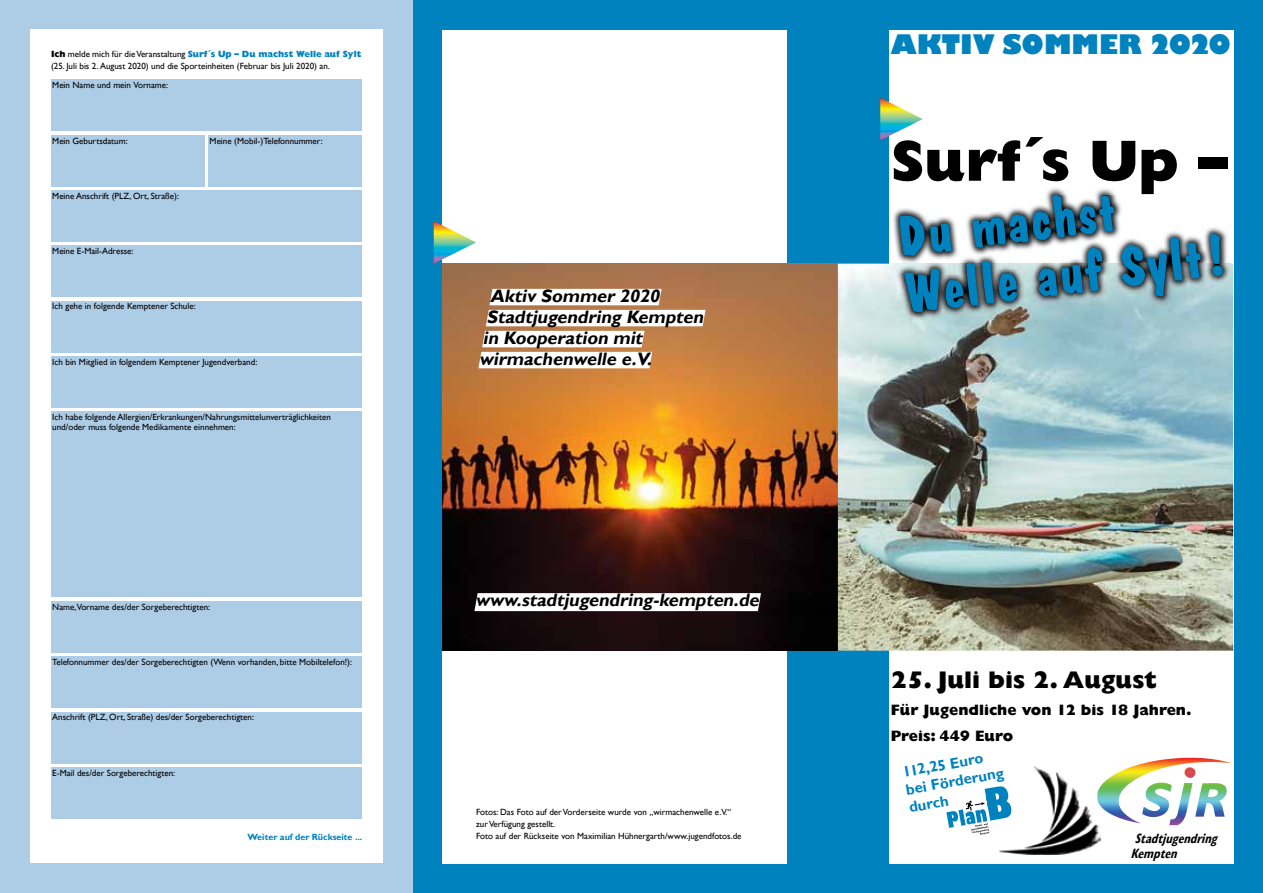
<style>
.page{position:relative;width:1263px;height:893px;background:#fff}
.page>*{position:absolute;margin:0;border:0;box-sizing:border-box;transform-origin:0 0}
.t1{font:800 58.5px "Gill Sans";color:#000}
.t2{font:700 57px/57px "Dawn Castle";color:#0082be}
.t3{font:800 26.25px "Gill Sans";color:#0082be}
.t4{font:800 24px "Gill Sans";color:#000}
.t5{font:italic 700 18px "Gill Sans";color:#000}
.t6{font:800 15px/26.5px "Gill Sans";color:#000}
.t7{font:700 15px/18px "Gill Sans";color:#0082be}
.t8{font:italic 700 condensed 13.5px/15px "Gill Sans";color:#000;scale:.9 1}
.t9{font:9px/12px "Gill Sans";color:#000}
.t10{font:700 9px "Gill Sans";color:#0082be}
.s1{font-weight:800}
.s2{font-weight:800;color:#0082be}
</style>
<div class="page">
<div style="left:412px;top:0;width:851px;height:893px;background:#0082be"></div>
<div style="left:0;top:0;width:412px;height:893px;background:#adcce6"></div>
<div style="left:30px;top:30px;width:353px;height:833px;background:#fff"></div>
<div style="left:442px;top:30px;width:345px;height:833px;background:#fff"></div>
<div style="left:889px;top:30px;width:344px;height:833px;background:#fff"></div>
<img style="left:1000px;top:767px;width:100px;height:87px">
<img style="left:1097px;top:758px;width:92px;height:65px">
<img style="left:442px;top:264px;width:791px;height:387px">
<svg style="left:946px;top:786px;width:65px;height:49px"></svg>
<div style="left:51px;top:412px;width:310px;height:185px;background:#adcce6"></div>
<div style="left:51px;top:356px;width:310px;height:51px;background:#adcce6"></div>
<div style="left:51px;top:301px;width:310px;height:51px;background:#adcce6"></div>
<div style="left:51px;top:246px;width:310px;height:51px;background:#adcce6"></div>
<div style="left:51px;top:190px;width:310px;height:52px;background:#adcce6"></div>
<div style="left:51px;top:135px;width:153px;height:51px;background:#adcce6"></div>
<img style="left:892px;top:194px;width:338px;height:125px">
<img style="left:1046px;top:188px;width:108px;height:6px">
<svg style="left:478px;top:289px;width:227px;height:79px"></svg>
<svg style="left:474px;top:593px;width:287px;height:18px"></svg>
<div style="left:51px;top:80px;width:310px;height:51px;background:#adcce6"></div>
<svg style="left:434px;top:221px;width:42px;height:43px"></svg>
<svg style="left:880px;top:98px;width:43px;height:42px"></svg>
<div style="left:208px;top:135px;width:153px;height:51px;background:#adcce6"></div>
<div style="left:51px;top:657px;width:310px;height:51px;background:#adcce6"></div>
<div style="left:51px;top:601px;width:310px;height:51px;background:#adcce6"></div>
<div style="left:51px;top:767px;width:310px;height:51px;background:#adcce6"></div>
<div style="left:51px;top:712px;width:310px;height:51px;background:#adcce6"></div>
<p class="t9" style="left:51px;top:48px;width:312px"><span class="s1">ich</span> melde mich für die Veranstaltung <span class="s2">surf´s up – du machst welle auf sylt </span>(25. Juli bis 2. August 2020) und die Sporteinheiten (Februar bis Juli 2020) an.</p>
<p class="t9" style="left:52px;top:79px;width:117px">Mein Name und mein Vorname:</p>
<p class="t9" style="left:52px;top:135px;width:77px">Mein Geburtsdatum:</p>
<p class="t9" style="left:52px;top:190px;width:128px">Meine Anschrift (PLZ, Ort, Straße):</p>
<p class="t9" style="left:52px;top:245px;width:83px">Meine E-Mail-Adresse:</p>
<p class="t9" style="left:210px;top:135px;width:115px">Meine (Mobil-)Telefonnummer:</p>
<p class="t9" style="left:52px;top:301px;width:145px">Ich gehe in folgende Kemptener Schule:</p>
<p class="t9" style="left:52px;top:356px;width:207px">Ich bin Mitglied in folgendem Kemptener Jugendverband:</p>
<p class="t9" style="left:52px;top:412px;width:280px;line-height:10.5px">Ich habe folgende Allergien/Erkrankungen/Nahrungsmittelunverträglichkeiten und/oder muss folgende Medikamente einnehmen:</p>
<p class="t9" style="left:52px;top:601px;width:159px">Name,Vorname des/der Sorgeberechtigten:</p>
<p class="t9" style="left:52px;top:656px;width:301px">Telefonnummer des/der Sorgeberechtigten (Wenn vorhanden, bitte Mobiltelefon!):</p>
<p class="t9" style="left:52px;top:711px;width:203px">Anschrift (PLZ, Ort, Straße) des/der Sorgeberechtigten:</p>
<p class="t9" style="left:52px;top:767px;width:124px">E-Mail des/der Sorgeberechtigten:</p>
<h3 class="t5" style="left:490px;top:285px;width:175px">Aktiv Sommer 2020</h3>
<h3 class="t5" style="left:486px;top:306px;width:222px">Stadtjugendring Kempten</h3>
<h3 class="t5" style="left:483px;top:327px;width:165px">in Kooperation mit</h3>
<h3 class="t5" style="left:479px;top:348px;width:178px">wirmachenwelle e.V.</h3>
<h3 class="t5" style="left:475px;top:589px;width:289px">www.stadtjugendring-kempten.de</h3>
<p class="t9" style="left:476px;top:807px;width:257px">Fotos: Das Foto auf der Vorderseite wurde von „wirmachenwelle e.V.“ zur Verfügung gestellt.</p>
<p class="t10" style="left:248px;top:831px;width:116px">Weiter auf der Rückseite ...</p>
<p class="t9" style="left:476px;top:831px;width:267px">Foto auf der Rückseite von Maximilian Hühnergarth/www.jugendfotos.de</p>
<h3 class="t3" style="left:891px;top:28px;width:342px">AKTIV SOMMER 2020</h3>
<h1 class="t1" style="left:891px;top:127px;width:338px">surf´s up –</h1>
<h2 class="t2" style="left:893px;top:210px;width:325px;rotate:-7deg">Du machst<br>Welle auf Sylt!</h2>
<h3 class="t4" style="left:891px;top:666px;width:268px">25. Juli bis 2. August</h3>
<h3 class="t6" style="left:891px;top:696px;width:302px">für Jugendliche von 12 bis 18 Jahren.<br>Preis: 449 euro</h3>
<h3 class="t7" style="left:901px;top:763px;width:101px;rotate:-10deg">112,25 Euro bei Förderung durch</h3>
<h3 class="t8" style="left:1131px;top:830px;width:102px">Stadtjugendring<br>Kempten</h3>
</div>
